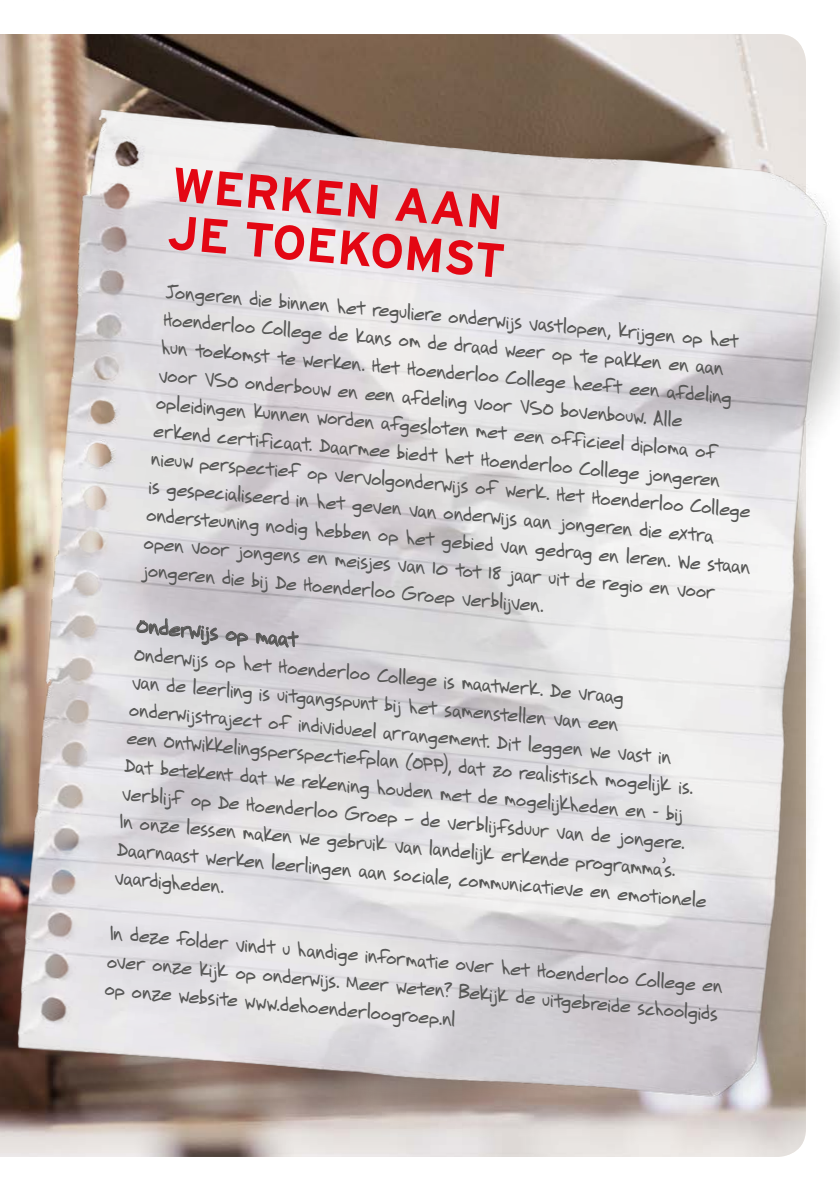
<style>
.page{position:relative;width:840px;height:1191px;background:#fff}
.page>*{position:absolute;margin:0;border:0;box-sizing:border-box;transform-origin:0 0}
.t1{font:700 48px/48px "Interstate";color:#e30613}
.t2{font:22px "Printhouse";color:#575756}
.t3{font:20px/28px "Printhouse";color:#575756}
</style>
<div class="page">
<img style="left:0;top:34px;width:839px;height:1123px">
<svg style="left:137px;top:613px;width:81px;height:34px;background:#bcbabe"></svg>
<svg style="left:225px;top:622px;width:23px;height:37px"></svg>
<svg style="left:255px;top:624px;width:44px;height:37px;background:#bebac0"></svg>
<h1 class="t1" style="left:174px;top:160px;width:340px;rotate:5deg">WERKEN AAN<br>JE TOEKOMST</h1>
<p class="t3" style="left:167px;top:276px;width:608px;rotate:5deg">Jongeren die binnen het reguliere onderwijs vastlopen, krijgen op het Hoenderloo College de kans om de draad weer op te pakken en aan<br>hun toekomst te werken. Het Hoenderloo College heeft een afdeling voor VSO onderbouw en een afdeling voor VSO bovenbouw. Alle opleidingen kunnen worden afgesloten met een officieel diploma of erkend certificaat. Daarmee biedt het Hoenderloo College jongeren nieuw perspectief op vervolgonderwijs of werk. Het Hoenderloo College is gespecialiseerd in het geven van onderwijs aan jongeren die extra ondersteuning nodig hebben op het gebied van gedrag en leren. We staan open voor jongens en meisjes van 10 tot 18 jaar uit de regio en voor jongeren die bij De Hoenderloo Groep verblijven.</p>
<p class="t2" style="left:138px;top:609px;width:164px;rotate:5deg">Onderwijs op maat</p>
<p class="t3" style="left:135px;top:639px;width:593px;rotate:5deg">Onderwijs op het Hoenderloo College is maatwerk. De vraag<br>van de leerling is uitgangspunt bij het samenstellen van een onderwijstraject of individueel arrangement. Dit leggen we vast in<br>een Ontwikkelingsperspectiefplan (OPP), dat zo realistisch mogelijk is.<br>Dat betekent dat we rekening houden met de mogelijkheden en – bij verblijf op De Hoenderloo Groep - de verblijfsduur van de jongere.<br>In onze lessen maken we gebruik van landelijk erkende programma’s.<br>Daarnaast werken leerlingen aan sociale, communicatieve en emotionele vaardigheden.</p>
<p class="t3" style="left:111px;top:918px;width:617px;rotate:5deg">In deze folder vindt u handige informatie over het Hoenderloo College en over onze kijk op onderwijs. Meer weten? Bekijk de uitgebreide schoolgids op onze website www.dehoenderloogroep.nl</p>
</div>
